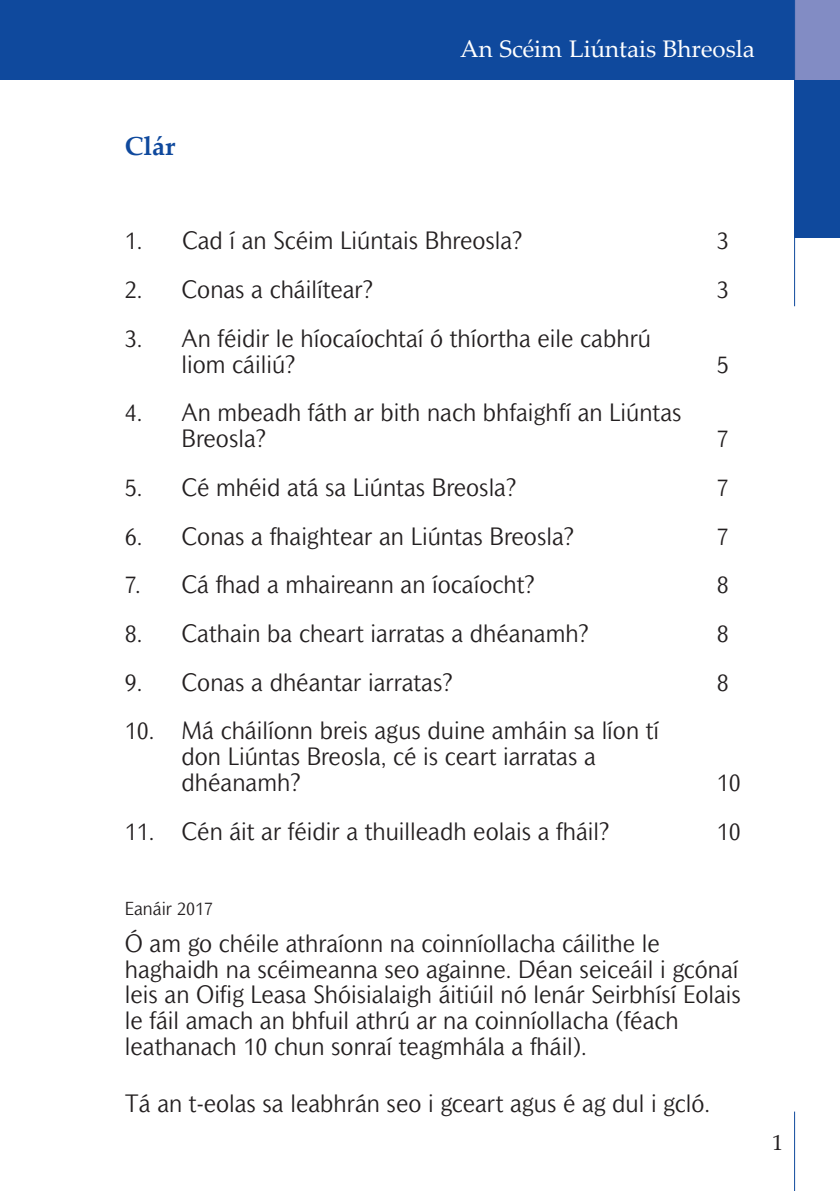
<style>
.page{position:relative;width:840px;height:1191px;background:#fff}
.page>*{position:absolute;margin:0;border:0;box-sizing:border-box;transform-origin:0 0}
.t1{font:700 26px "Palatino Linotype";color:#0f499d}
.t2{font:300 24px/26px "Mahsuri Sans";color:#231f20}
.t3{font:24px "Palatino Linotype";color:#fff}
.t4{font:22px "Palatino Linotype";color:#231f20}
.t5{font:300 18px "Mahsuri Sans";color:#231f20}
</style>
<div class="page">
<div style="left:0;top:0;width:794px;height:79px;background:#0f499d"></div>
<div style="left:794px;top:79px;width:45px;height:159px;background:#0f499d"></div>
<hr style="left:793px;top:1111px;width:1px;height:80px;background:#0f499d">
<div style="left:794px;top:0;width:45px;height:79px;background:#828cc4"></div>
<hr style="left:793px;top:0;width:1px;height:306px;background:#0f499d">
<p class="t3" style="left:460px;top:32px;width:296px">An Scéim Liúntais Bhreosla</p>
<p class="t1" style="left:125px;top:128px;width:52px">Clár</p>
<p class="t2" style="left:125px;top:229px;width:399px">1. Cad í an Scéim Liúntais Bhreosla?</p>
<p class="t2" style="left:716px;top:229px;width:13px">3</p>
<p class="t2" style="left:125px;top:278px;width:250px">2. Conas a cháilítear?</p>
<p class="t2" style="left:716px;top:278px;width:13px">3</p>
<p class="t2" style="left:181px;top:327px;width:470px;text-indent:-57px">3. An féidir le híocaíochtaí ó thíortha eile cabhrú liom cáiliú?</p>
<p class="t2" style="left:716px;top:353px;width:13px">5</p>
<p class="t2" style="left:181px;top:401px;width:501px;text-indent:-57px">4. An mbeadh fáth ar bith nach bhfaighfí an Liúntas<br>Breosla?</p>
<p class="t2" style="left:716px;top:427px;width:13px">7</p>
<p class="t2" style="left:125px;top:476px;width:393px">5. Cé mhéid atá sa Liúntas Breosla?</p>
<p class="t2" style="left:716px;top:476px;width:13px">7</p>
<p class="t2" style="left:125px;top:525px;width:450px">6. Conas a fhaightear an Liúntas Breosla?</p>
<p class="t2" style="left:716px;top:525px;width:13px">7</p>
<p class="t2" style="left:125px;top:573px;width:411px">7. Cá fhad a mhaireann an íocaíocht?</p>
<p class="t2" style="left:716px;top:573px;width:13px">8</p>
<p class="t2" style="left:125px;top:622px;width:465px">8. Cathain ba cheart iarratas a dhéanamh?</p>
<p class="t2" style="left:716px;top:622px;width:13px">8</p>
<p class="t2" style="left:125px;top:671px;width:329px">9. Conas a dhéantar iarratas?</p>
<p class="t2" style="left:716px;top:671px;width:13px">8</p>
<p class="t2" style="left:181px;top:719px;width:479px;text-indent:-57px">10. Má cháilíonn breis agus duine amháin sa líon tí don Liúntas Breosla, cé is ceart iarratas a dhéanamh?</p>
<p class="t2" style="left:716px;top:771px;width:25px">10</p>
<p class="t2" style="left:125px;top:820px;width:486px">11. Cén áit ar féidir a thuilleadh eolais a fháil?</p>
<p class="t2" style="left:716px;top:820px;width:25px">10</p>
<p class="t5" style="left:125px;top:901px;width:90px">Eanáir 2017</p>
<p class="t2" style="left:125px;top:932px;width:617px">Ó am go chéile athraíonn na coinníollacha cáilithe le haghaidh na scéimeanna seo againne. Déan seiceáil i gcónaí leis an Oifig Leasa Shóisialaigh áitiúil nó lenár Seirbhísí Eolais le fáil amach an bhfuil athrú ar na coinníollacha (féach leathanach 10 chun sonraí teagmhála a fháil).</p>
<p class="t2" style="left:125px;top:1092px;width:586px">Tá an t-eolas sa leabhrán seo i gceart agus é ag dul i gcló.</p>
<p class="t4" style="left:771px;top:1127px;width:12px">1</p>
</div>
